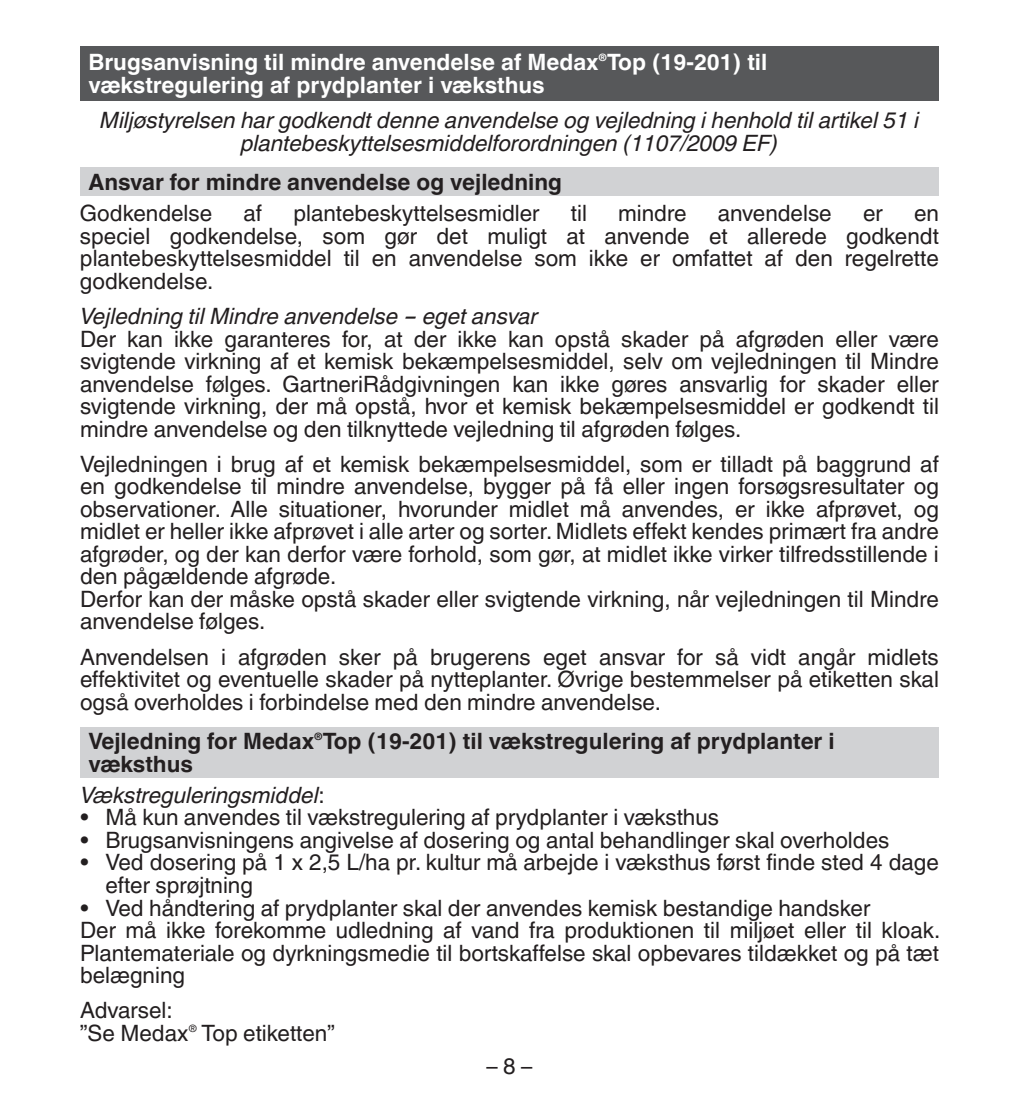
<style>
.page{position:relative;width:1019px;height:1097px;background:#fff}
.page>*{position:absolute;margin:0;border:0;box-sizing:border-box;transform-origin:0 0}
.t1{font:22.5px/22.5px "Helvetica Linotype";color:#231f20}
.t2{font:italic 22.5px/22.5px "Helvetica Linotype";color:#231f20;text-align:center}
.t3{font:700 22.5px "Helvetica Linotype";color:#231f20}
.t4{font:700 22.5px "Helvetica Linotype";color:#fff}
.t5{font:700 10.2px "Helvetica Linotype";color:#fff}
.t6{font:700 10.2px "Helvetica Linotype";color:#231f20}
.t7{font:10.2px "Helvetica Linotype";color:#231f20}
.s1{font-weight:700;font-style:normal}
.s2{font-style:normal}
</style>
<div class="page">
<div style="left:80px;top:46px;width:859px;height:55px;background:#57585a"></div>
<div style="left:80px;top:168px;width:859px;height:28px;background:#d1d2d4"></div>
<div style="left:80px;top:727px;width:859px;height:50px;background:#d1d2d4"></div>
<p class="t4" style="left:89px;top:49px;width:680px">Brugsanvisning til mindre anvendelse af Medax Top (19-201) til</p>
<p class="t5" style="left:599px;top:52px;width:10px">®</p>
<p class="t4" style="left:89px;top:72px;width:458px">vækstregulering af prydplanter i væksthus</p>
<p class="t2" style="left:100px;top:109px;width:821px">Miljøstyrelsen har godkendt denne anvendelse og vejledning i henhold til artikel 51 i plantebeskyttelsesmiddelforordningen (1107/2009 EF)</p>
<p class="t3" style="left:88px;top:169px;width:475px">Ansvar for mindre anvendelse og vejledning</p>
<p class="t1" style="left:80px;top:202px;width:134px">Godkendelse</p>
<p class="t1" style="left:244px;top:202px;width:20px">af</p>
<p class="t1" style="left:293px;top:202px;width:248px">plantebeskyttelsesmidler</p>
<p class="t1" style="left:571px;top:202px;width:18px">til</p>
<p class="t1" style="left:618px;top:202px;width:70px">mindre</p>
<p class="t1" style="left:718px;top:202px;width:115px">anvendelse</p>
<p class="t1" style="left:863px;top:202px;width:21px">er</p>
<p class="t1" style="left:80px;top:202px;width:860px;text-align:justify;text-indent:834px">en speciel godkendelse, som gør det muligt at anvende et allerede godkendt plantebeskyttelsesmiddel til en anvendelse som ikke er omfattet af den regelrette godkendelse.</p>
<p class="t2" style="left:80px;top:305px;width:459px">Vejledning til Mindre anvendelse - eget ansvar</p>
<p class="t1" style="left:80px;top:327px;width:860px;text-align:justify">Der kan ikke garanteres for, at der ikke kan opstå skader på afgrøden eller være svigtende virkning af et kemisk bekæmpelsesmiddel, selv om vejledningen til Mindre anvendelse følges. GartneriRådgivningen kan ikke gøres ansvarlig for skader eller svigtende virkning, der må opstå, hvor et kemisk bekæmpelsesmiddel er godkendt til mindre anvendelse og den tilknyttede vejledning til afgrøden følges.</p>
<p class="t1" style="left:80px;top:453px;width:860px">Vejledningen i brug af et kemisk bekæmpelsesmiddel, som er tilladt på baggrund af en godkendelse til mindre anvendelse, bygger på få eller ingen forsøgsresultater og observationer. Alle situationer, hvorunder midlet må anvendes, er ikke afprøvet, og midlet er heller ikke afprøvet i alle arter og sorter. Midlets effekt kendes primært fra andre afgrøder, og der kan derfor være forhold, som gør, at midlet ikke virker tilfredsstillende i den pågældende afgrøde.<br>Derfor kan der måske opstå skader eller svigtende virkning, når vejledningen til Mindre anvendelse følges.</p>
<p class="t1" style="left:80px;top:646px;width:860px;text-align:justify">Anvendelsen i afgrøden sker på brugerens eget ansvar for så vidt angår midlets effektivitet og eventuelle skader på nytteplanter. Øvrige bestemmelser på etiketten skal også overholdes i forbindelse med den mindre anvendelse.</p>
<p class="t3" style="left:89px;top:728px;width:748px">Vejledning for Medax Top (19-201) til vækstregulering af prydplanter i</p>
<p class="t6" style="left:314px;top:731px;width:10px">®</p>
<p class="t2" style="left:80px;top:748px;width:246px;line-height:31.2px;text-align:left;text-indent:9px"><span class="s1">væksthus<br></span>Vækstreguleringsmiddel<span class="s2">:</span></p>
<p class="t1" style="left:80px;top:806px;width:640px">• Må kun anvendes til vækstregulering af prydplanter i væksthus</p>
<p class="t1" style="left:80px;top:829px;width:811px">• Brugsanvisningens angivelse af dosering og antal behandlinger skal overholdes</p>
<p class="t1" style="left:106px;top:851px;width:835px;text-indent:-26px">• Ved dosering på 1 x 2,5 L/ha pr. kultur må arbejde i væksthus først finde sted 4 dage efter sprøjtning</p>
<p class="t1" style="left:80px;top:896px;width:862px">• Ved håndtering af prydplanter skal der anvendes kemisk bestandige handsker<br>Der må ikke forekomme udledning af vand fra produktionen til miljøet eller til kloak.<br>Plantemateriale og dyrkningsmedie til bortskaffelse skal opbevares tildækket og på tæt belægning</p>
<p class="t1" style="left:80px;top:999px;width:110px">Advarsel: ”Se Medax</p>
<p class="t7" style="left:188px;top:1022px;width:10px">®</p>
<p class="t1" style="left:201px;top:1022px;width:135px">Top etiketten”</p>
<p class="t1" style="left:486px;top:1055px;width:47px">– 8 –</p>
</div>
